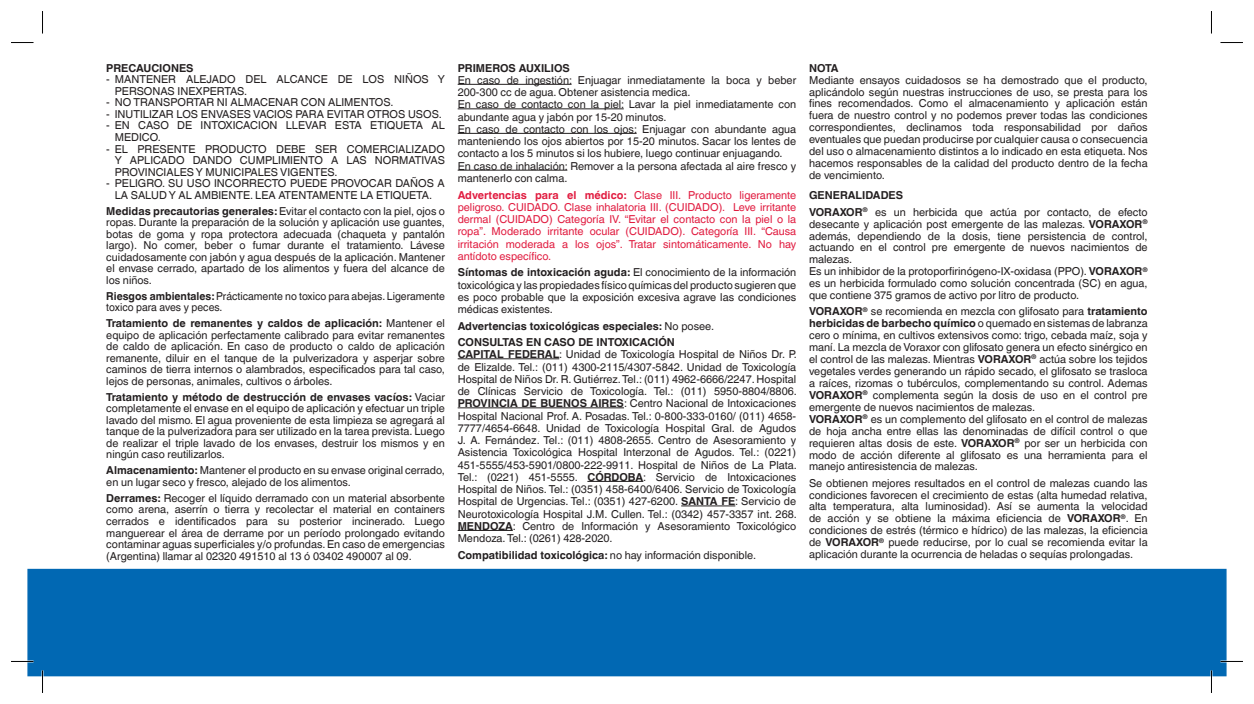
<style>
.page{position:relative;width:1254px;height:704px;background:#fff}
.page>*{position:absolute;margin:0;border:0;box-sizing:border-box;transform-origin:0 0}
.t1{font:10.95px/11.9px "Helvetica Linotype";color:#231f20;text-align:justify}
.t2{font:10.95px/12.3px "Helvetica Linotype";color:#e11c40;text-align:justify}
.t3{font:700 10.95px/16.5px "Helvetica Linotype";color:#231f20}
.t4{font:10.95px/11.6px "Helvetica Linotype";color:#231f20;scale:.96 1}
.s1{font-weight:700}
.s2{font-weight:400}
</style>
<div class="page">
<hr style="left:458px;top:84px;width:114px;height:1px;background:#231f20">
<hr style="left:458px;top:109px;width:166px;height:1px;background:#231f20">
<hr style="left:458px;top:133px;width:179px;height:1px;background:#231f20">
<hr style="left:458px;top:170px;width:109px;height:1px;background:#231f20">
<hr style="left:458px;top:358px;width:101px;height:1px;background:#231f20">
<hr style="left:458px;top:407px;width:166px;height:1px;background:#231f20">
<hr style="left:587px;top:481px;width:56px;height:1px;background:#231f20">
<hr style="left:681px;top:505px;width:54px;height:1px;background:#231f20">
<hr style="left:458px;top:530px;width:55px;height:1px;background:#231f20">
<div style="left:27px;top:569px;width:1199px;height:107px;background:#0168b3"></div>
<hr style="left:11px;top:660px;width:23px;height:2px;background:#fff">
<hr style="left:1220px;top:660px;width:23px;height:2px;background:#fff">
<hr style="left:1210px;top:670px;width:2px;height:23px;background:#fff">
<svg style="left:11px;top:42px;width:23px;height:1px"></svg>
<svg style="left:1220px;top:42px;width:23px;height:1px"></svg>
<svg style="left:11px;top:661px;width:23px;height:1px"></svg>
<svg style="left:1220px;top:661px;width:23px;height:1px"></svg>
<svg style="left:42px;top:11px;width:1px;height:23px"></svg>
<svg style="left:42px;top:670px;width:1px;height:23px"></svg>
<svg style="left:1211px;top:11px;width:1px;height:23px"></svg>
<svg style="left:1211px;top:670px;width:1px;height:23px"></svg>
<p class="t3" style="left:106px;top:60px;width:89px">PRECAUCIONES</p>
<p class="t1" style="left:115px;top:74px;width:332px;text-indent:-9px">- MANTENER ALEJADO DEL ALCANCE DE LOS NIÑOS Y<br>PERSONAS INEXPERTAS.</p>
<p class="t1" style="left:106px;top:97px;width:289px">- NO TRANSPORTAR NI ALMACENAR CON ALIMENTOS.</p>
<p class="t1" style="left:106px;top:108px;width:337px">- INUTILIZAR LOS ENVASES VACIOS PARA EVITAR OTROS USOS.</p>
<p class="t1" style="left:115px;top:120px;width:332px;text-indent:-9px">- EN CASO DE INTOXICACION LLEVAR ESTA ETIQUETA AL<br>MEDICO.</p>
<p class="t1" style="left:115px;top:143px;width:332px;text-indent:-9px">- EL PRESENTE PRODUCTO DEBE SER COMERCIALIZADO Y APLICADO DANDO CUMPLIMIENTO A LAS NORMATIVAS PROVINCIALES Y MUNICIPALES VIGENTES.</p>
<p class="t1" style="left:106px;top:178px;width:340px;text-align:center">- PELIGRO. SU USO INCORRECTO PUEDE PROVOCAR DAÑOS A<br>LA SALUD Y AL AMBIENTE. LEA ATENTAMENTE LA ETIQUETA.</p>
<p class="t1" style="left:106px;top:205px;width:340px"><span class="s1">Medidas precautorias generales:</span> Evitar el contacto con la piel, ojos o ropas. Durante la preparación de la solución y aplicación use guantes, botas de goma y ropa protectora adecuada (chaqueta y pantalón largo). No comer, beber o fumar durante el tratamiento. Lávese cuidadosamente con jabón y agua después de la aplicación. Mantener el envase cerrado, apartado de los alimentos y fuera del alcance de los niños.</p>
<p class="t4" style="left:106px;top:290px;width:354px"><span class="s1">Riesgos ambientales:</span> Prácticamente no toxico para abejas. Ligeramente toxico para aves y peces.</p>
<p class="t1" style="left:106px;top:317px;width:340px"><span class="s1">Tratamiento de remanentes y caldos de aplicación:</span> Mantener el equipo de aplicación perfectamente calibrado para evitar remanentes de caldo de aplicación. En caso de producto o caldo de aplicación remanente, diluir en el tanque de la pulverizadora y asperjar sobre caminos de tierra internos o alambrados, especificados para tal caso, lejos de personas, animales, cultivos o árboles.</p>
<p class="t1" style="left:106px;top:391px;width:340px"><span class="s1">Tratamiento y método de destrucción de envases vacíos:</span> Vaciar completamente el envase en el equipo de aplicación y efectuar un triple lavado del mismo. El agua proveniente de esta limpieza se agregará al tanque de la pulverizadora para ser utilizado en la tarea prevista. Luego de realizar el triple lavado de los envases, destruir los mismos y en ningún caso reutilizarlos.</p>
<p class="t1" style="left:106px;top:465px;width:340px"><span class="s1">Almacenamiento:</span> Mantener el producto en su envase original cerrado, en un lugar seco y fresco, alejado de los alimentos.</p>
<p class="t1" style="left:106px;top:492px;width:340px"><span class="s1">Derrames:</span> Recoger el líquido derramado con un material absorbente como arena, aserrín o tierra y recolectar el material en containers cerrados e identificados para su posterior incinerado. Luego manguerear el área de derrame por un período prolongado evitando contaminar aguas superficiales y/o profundas. En caso de emergencias (Argentina) llamar al 02320 491510 al 13 ó 03402 490007 al 09.</p>
<p class="t3" style="left:458px;top:60px;width:114px">PRIMEROS AUXILIOS</p>
<p class="t1" style="left:458px;top:74px;width:340px;line-height:12.3px;text-align:left">En caso de ingestión: Enjuagar inmediatamente la boca y beber 200-300 cc de agua. Obtener asistencia medica.<br>En caso de contacto con la piel: Lavar la piel inmediatamente con abundante agua y jabón por 15-20 minutos.<br>En caso de contacto con los ojos: Enjuagar con abundante agua manteniendo los ojos abiertos por 15-20 minutos. Sacar los lentes de contacto a los 5 minutos si los hubiere, luego continuar enjuagando.<br>En caso de inhalación: Remover a la persona afectada al aire fresco y mantenerlo con calma.</p>
<p class="t2" style="left:458px;top:188px;width:340px"><span class="s1">Advertencias para el médico:</span> Clase III. Producto ligeramente peligroso. CUIDADO. Clase inhalatoria III. (CUIDADO). Leve irritante dermal (CUIDADO) Categoría IV. “Evitar el contacto con la piel o la ropa”. Moderado irritante ocular (CUIDADO). Categoría III. “Causa irritación moderada a los ojos”. Tratar sintomáticamente. No hay antídoto específico.</p>
<p class="t1" style="left:458px;top:266px;width:340px;line-height:12.3px"><span class="s1">Síntomas de intoxicación aguda:</span> El conocimiento de la información toxicológica y las propiedades físico químicas del producto sugieren que es poco probable que la exposición excesiva agrave las condiciones médicas existentes.</p>
<p class="t3" style="left:458px;top:317px;width:258px">Advertencias toxicológicas especiales: <span class="s2">No posee.<br></span>CONSULTAS EN CASO DE INTOXICACIÓN</p>
<p class="t1" style="left:458px;top:348px;width:341px;line-height:12.3px"><span class="s1">CAPITAL FEDERAL</span>: Unidad de Toxicología Hospital de Niños Dr. P. de Elizalde. Tel.: (011) 4300-2115/4307-5842. Unidad de Toxicología Hospital de Niños Dr. R. Gutiérrez.Tel.: (011) 4962-6666/2247. Hospital de Clínicas Servicio de Toxicología. Tel.: (011) 5950-8804/8806.<br><span class="s1">PROVINCIA DE BUENOS AIRES</span>: Centro Nacional de Intoxicaciones Hospital Nacional Prof. A. Posadas. Tel.: 0-800-333-0160/ (011) 4658- 7777/4654-6648. Unidad de Toxicología Hospital Gral. de Agudos J. A. Fernández. Tel.: (011) 4808-2655. Centro de Asesoramiento y Asistencia Toxicológica Hospital Interzonal de Agudos. Tel.: (0221)<br>451-5555/453-5901/0800-222-9911. Hospital de Niños de La Plata.<br>Tel.: (0221) 451-5555. <span class="s1">CÓRDOBA</span>: Servicio de Intoxicaciones Hospital de Niños. Tel.: (0351) 458-6400/6406. Servicio de Toxicología Hospital de Urgencias. Tel.: (0351) 427-6200. <span class="s1">SANTA FE</span>: Servicio de Neurotoxicología Hospital J.M. Cullen. Tel.: (0342) 457-3357 int. 268.<br><span class="s1">MENDOZA</span>: Centro de Información y Asesoramiento Toxicológico Mendoza. Tel.: (0261) 428-2020.</p>
<p class="t3" style="left:458px;top:546px;width:300px">Compatibilidad toxicológica: <span class="s2">no hay información disponible.</span></p>
<p class="t3" style="left:809px;top:60px;width:31px">NOTA</p>
<p class="t1" style="left:809px;top:74px;width:340px">Mediante ensayos cuidadosos se ha demostrado que el producto, aplicándolo según nuestras instrucciones de uso, se presta para los fines recomendados. Como el almacenamiento y aplicación están fuera de nuestro control y no podemos prever todas las condiciones correspondientes, declinamos toda responsabilidad por daños eventuales que puedan producirse por cualquier causa o consecuencia del uso o almacenamiento distintos a lo indicado en esta etiqueta. Nos hacemos responsables de la calidad del producto dentro de la fecha de vencimiento.</p>
<p class="t1" style="left:809px;top:188px;width:340px;line-height:16.2px"><span class="s1">GENERALIDADES<br>VORAXOR</span><sup>®</sup> es un herbicida que actúa por contacto, de efecto</p>
<p class="t1" style="left:809px;top:218px;width:340px;text-align:left">desecante y aplicación post emergente de las malezas. <span class="s1">VORAXOR</span><sup>® </sup>además, dependiendo de la dosis, tiene persistencia de control, actuando en el control pre emergente de nuevos nacimientos de malezas.<br>Es un inhibidor de la protoporfirinógeno-IX-oxidasa (PPO). <span class="s1">VORAXOR</span><sup>® </sup>es un herbicida formulado como solución concentrada (SC) en agua, que contiene 375 gramos de activo por litro de producto.</p>
<p class="t1" style="left:809px;top:306px;width:340px;text-align:left"><span class="s1">VORAXOR</span><sup>®</sup> se recomienda en mezcla con glifosato para <span class="s1">tratamiento herbicidas de barbecho químico</span> o quemado en sistemas de labranza cero o mínima, en cultivos extensivos como: trigo, cebada maíz, soja y maní. La mezcla de Voraxor con glifosato genera un efecto sinérgico en el control de las malezas. Mientras <span class="s1">VORAXOR</span><sup>®</sup> actúa sobre los tejidos vegetales verdes generando un rápido secado, el glifosato se trasloca a raíces, rizomas o tubérculos, complementando su control. Ademas <span class="s1">VORAXOR</span><sup>®</sup> complementa según la dosis de uso en el control pre emergente de nuevos nacimientos de malezas.<br><span class="s1">VORAXOR</span><sup>®</sup> es un complemento del glifosato en el control de malezas de hoja ancha entre ellas las denominadas de difícil control o que requieren altas dosis de este. <span class="s1">VORAXOR</span><sup>®</sup> por ser un herbicida con modo de acción diferente al glifosato es una herramienta para el manejo antiresistencia de malezas.</p>
<p class="t1" style="left:809px;top:477px;width:340px">Se obtienen mejores resultados en el control de malezas cuando las condiciones favorecen el crecimiento de estas (alta humedad relativa, alta temperatura, alta luminosidad). Así se aumenta la velocidad de acción y se obtiene la máxima eficiencia de <span class="s1">VORAXOR</span><sup>®</sup>. En condiciones de estrés (térmico e hídrico) de las malezas, la eficiencia de <span class="s1">VORAXOR</span><sup>®</sup> puede reducirse, por lo cual se recomienda evitar la aplicación durante la ocurrencia de heladas o sequías prolongadas.</p>
</div>
